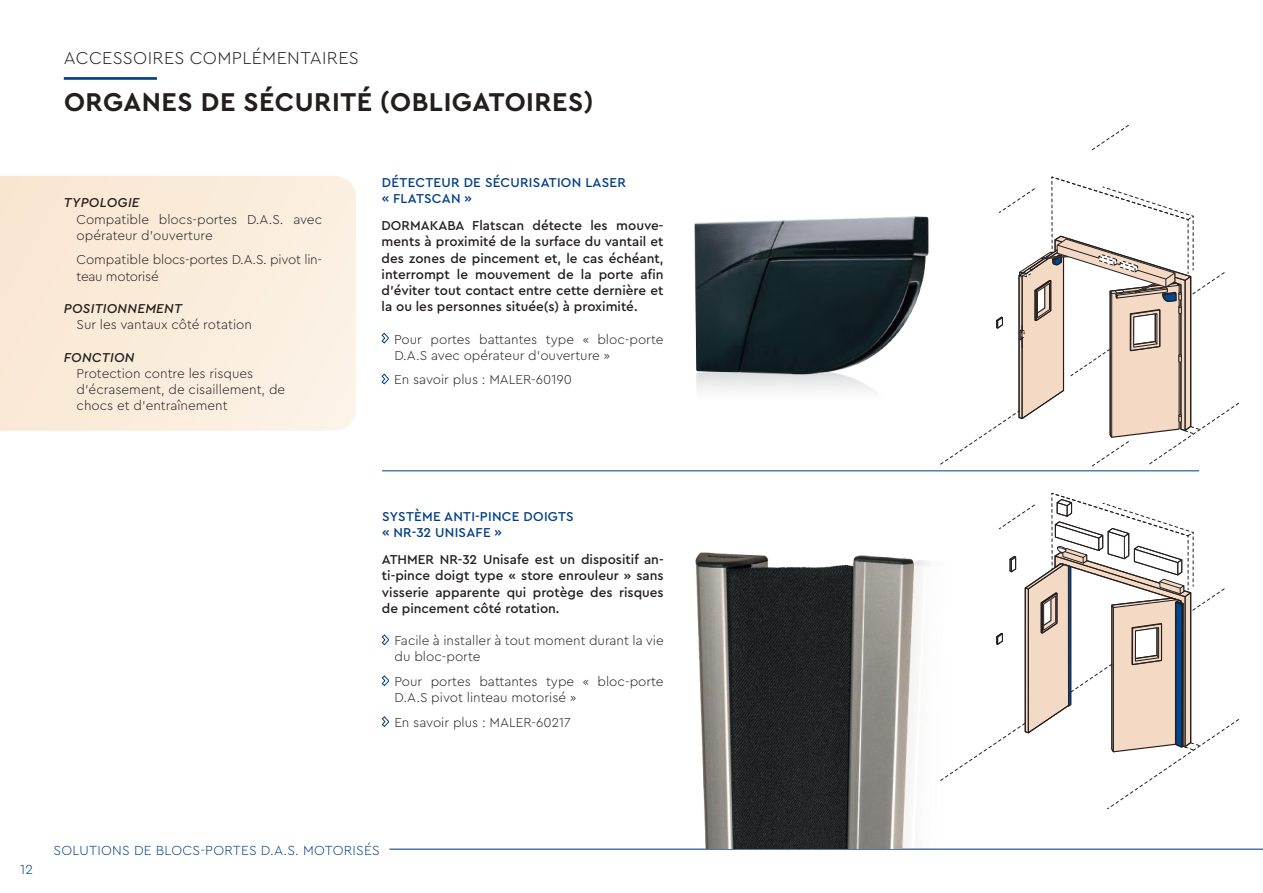
<style>
.page{position:relative;width:1263px;height:893px;background:#fff}
.page>*{position:absolute;margin:0;border:0;box-sizing:border-box;transform-origin:0 0}
.t1{font:700 27px "Cera PRO";letter-spacing:.02em;color:#241f1f}
.t2{font:300 18px "Cera PRO";letter-spacing:.02em;color:#241f1f}
.t3{font:300 13.8px "Cera PRO";letter-spacing:.02em;color:#003f84}
.t4{font:300 13.5px/16.2px "Cera PRO";color:#241f1f}
.t5{font:500 13.5px/16.2px "Cera PRO";color:#241f1f;text-align:justify}
.t6{font:500 13.5px/16.2px "Cera PRO";letter-spacing:.02em;color:#003f84}
.t7{font:300 13.5px/16.2px "Cera PRO";letter-spacing:-.02em;color:#241f1f}
.t8{font:italic 500 13.5px "Cera PRO";letter-spacing:.02em;color:#241f1f}
.s1{font-weight:900;font-size:19.5px;color:#003f84}
</style>
<div class="page">
<hr style="left:389px;top:849px;width:874px;height:1px;background:#003f84">
<hr style="left:64px;top:77px;width:93px;height:3px;background:#003f84">
<img style="left:694px;top:216px;width:235px;height:175px">
<svg style="left:0;top:176px;width:356px;height:255px;background:#faecdb"></svg>
<svg style="left:1092px;top:126px;width:36px;height:24px"></svg>
<svg style="left:940px;top:177px;width:299px;height:289px"></svg>
<svg style="left:969px;top:493px;width:270px;height:315px"></svg>
<img style="left:676px;top:552px;width:293px;height:297px">
<hr style="left:382px;top:471px;width:817px;height:1px;background:#003f84">
<h2 class="t2" style="left:64px;top:46px;width:296px">ACCESSOIRES COMPLÉMENTAIRES</h2>
<h1 class="t1" style="left:64px;top:84px;width:531px">ORGANES DE SÉCURITÉ (OBLIGATOIRES)</h1>
<p class="t8" style="left:64px;top:194px;width:77px">TYPOLOGIE</p>
<p class="t4" style="left:77px;top:210px;width:247px">Compatible blocs-portes D.A.S. avec opérateur d’ouverture</p>
<p class="t7" style="left:77px;top:251px;width:247px">Compatible blocs-portes D.A.S. pivot lin&shy;teau motorisé</p>
<p class="t8" style="left:64px;top:299px;width:120px">POSITIONNEMENT</p>
<p class="t4" style="left:77px;top:316px;width:177px">Sur les vantaux côté rotation</p>
<p class="t8" style="left:64px;top:348px;width:72px">FONCTION</p>
<p class="t4" style="left:77px;top:365px;width:210px">Protection contre les risques d’écrasement, de cisaillement, de chocs et d’entraînement</p>
<p class="t6" style="left:382px;top:174px;width:246px">DÉTECTEUR DE SÉCURISATION LASER « FLATSCAN »</p>
<p class="t5" style="left:382px;top:217px;width:283px">DORMAKABA Flatscan détecte les mouve&shy;ments à proximité de la surface du vantail et des zones de pincement et, le cas échéant, interrompt le mouvement de la porte afin d’éviter tout contact entre cette dernière et la ou les personnes située(s) à proximité.</p>
<p class="t4" style="left:394px;top:330px;width:271px;text-indent:-13px"><span class="s1">›</span> Pour portes battantes type « bloc-porte<br>D.A.S avec opérateur d’ouverture »</p>
<p class="t4" style="left:382px;top:371px;width:192px"><span class="s1">›</span> En savoir plus : MALER-60190</p>
<p class="t6" style="left:382px;top:508px;width:193px">SYSTÈME ANTI-PINCE DOIGTS « NR-32 UNISAFE »</p>
<p class="t5" style="left:382px;top:551px;width:283px">ATHMER NR-32 Unisafe est un dispositif an&shy;ti-pince doigt type « store enrouleur » sans visserie apparente qui protège des risques de pincement côté rotation.</p>
<p class="t4" style="left:395px;top:632px;width:271px;text-indent:-13px"><span class="s1">›</span> Facile à installer à tout moment durant la vie du bloc-porte</p>
<p class="t4" style="left:395px;top:673px;width:271px;text-indent:-13px"><span class="s1">›</span> Pour portes battantes type « bloc-porte<br>D.A.S pivot linteau motorisé »</p>
<p class="t4" style="left:382px;top:714px;width:190px"><span class="s1">›</span> En savoir plus : MALER-60217</p>
<p class="t3" style="left:20px;top:860px;width:14px">12</p>
<p class="t3" style="left:53px;top:841px;width:328px">SOLUTIONS DE BLOCS-PORTES D.A.S. MOTORISÉS</p>
</div>
